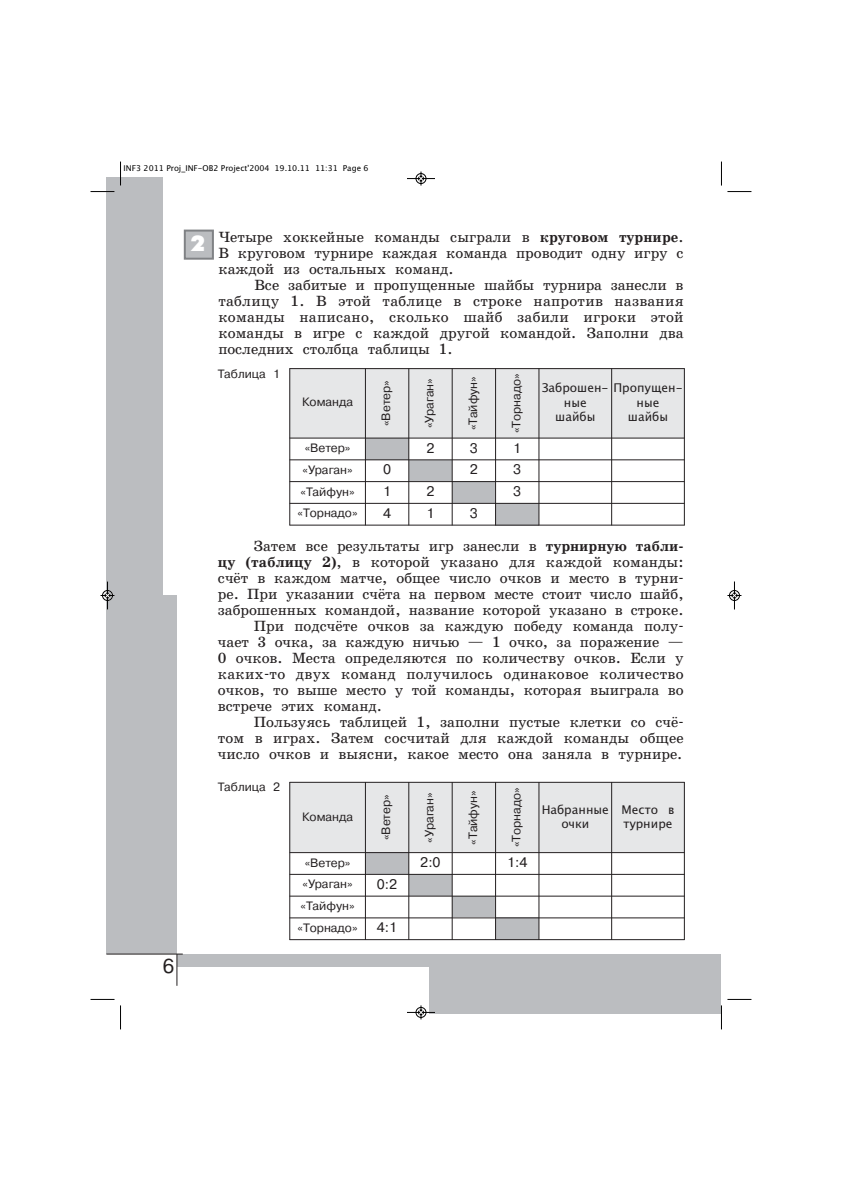
<style>
.page{position:relative;width:842px;height:1191px;background:#fff}
.page>*{position:absolute;margin:0;border:0;box-sizing:border-box;transform-origin:0 0}
.t1{font:22px "Futuris XC";color:#fff}
.t2{font:20px "Pragmatica Book AC";color:#231f20}
.t3{font:15px/16px "School Book AC";color:#231f20;text-align:justify}
.t4{font:13.9px "Pragmatica Book AC";color:#231f20}
.t5{font:12.1px/21.8px "Pragmatica Book AC";color:#231f20}
.t6{font:12px/14.4px "Lucida Grande";color:#231f20;text-align:center}
.t7{font:12px "Pragmatica Book AC";color:#231f20}
.t8{font:8px "Lucida Grande";color:#000}
.s1{font-weight:700}
</style>
<div class="page">
<div style="left:106px;top:595px;width:71px;height:380px;background:#bbbdc0"></div>
<div style="left:106px;top:177px;width:57px;height:418px;background:#bbbdc0"></div>
<div style="left:429px;top:954px;width:292px;height:60px;background:#bbbdc0"></div>
<div style="left:154px;top:954px;width:297px;height:12px;background:#bbbdc0"></div>
<div style="left:106px;top:954px;width:71px;height:60px;background:#fff"></div>
<hr style="left:106px;top:954px;width:77px;height:1px;background:#231f20">
<hr style="left:176px;top:954px;width:1px;height:32px;background:#231f20">
<div style="left:186px;top:232px;width:26px;height:26px;background:#bbbdc0"></div>
<div style="left:184px;top:230px;width:30px;height:30px;border:2px solid #808285"></div>
<div style="left:290px;top:368px;width:75px;height:70px;background:#e6e7e8"></div>
<div style="left:365px;top:368px;width:44px;height:70px;background:#e6e7e8"></div>
<div style="left:409px;top:368px;width:43px;height:70px;background:#e6e7e8"></div>
<div style="left:452px;top:368px;width:44px;height:70px;background:#e6e7e8"></div>
<div style="left:496px;top:368px;width:43px;height:70px;background:#e6e7e8"></div>
<div style="left:539px;top:368px;width:73px;height:70px;background:#e6e7e8"></div>
<div style="left:612px;top:368px;width:73px;height:70px;background:#e6e7e8"></div>
<div style="left:365px;top:438px;width:44px;height:22px;background:#bbbdc0"></div>
<div style="left:409px;top:460px;width:43px;height:22px;background:#bbbdc0"></div>
<div style="left:452px;top:482px;width:44px;height:21px;background:#bbbdc0"></div>
<div style="left:496px;top:503px;width:43px;height:22px;background:#bbbdc0"></div>
<hr style="left:290px;top:368px;width:1px;height:157px;background:#231f20">
<hr style="left:365px;top:368px;width:1px;height:157px;background:#231f20">
<hr style="left:409px;top:368px;width:1px;height:157px;background:#231f20">
<hr style="left:452px;top:368px;width:1px;height:157px;background:#231f20">
<hr style="left:495px;top:368px;width:1px;height:157px;background:#231f20">
<hr style="left:539px;top:368px;width:1px;height:157px;background:#231f20">
<hr style="left:611px;top:368px;width:1px;height:157px;background:#231f20">
<hr style="left:684px;top:368px;width:1px;height:157px;background:#231f20">
<hr style="left:290px;top:368px;width:395px;height:1px;background:#231f20">
<hr style="left:290px;top:438px;width:395px;height:1px;background:#231f20">
<hr style="left:290px;top:460px;width:395px;height:1px;background:#231f20">
<hr style="left:290px;top:481px;width:395px;height:1px;background:#231f20">
<hr style="left:290px;top:503px;width:395px;height:1px;background:#231f20">
<hr style="left:290px;top:525px;width:395px;height:1px;background:#231f20">
<div style="left:290px;top:782px;width:75px;height:71px;background:#e6e7e8"></div>
<div style="left:365px;top:782px;width:44px;height:71px;background:#e6e7e8"></div>
<div style="left:409px;top:782px;width:43px;height:71px;background:#e6e7e8"></div>
<div style="left:452px;top:782px;width:44px;height:71px;background:#e6e7e8"></div>
<div style="left:496px;top:782px;width:43px;height:71px;background:#e6e7e8"></div>
<div style="left:539px;top:782px;width:73px;height:71px;background:#e6e7e8"></div>
<div style="left:612px;top:782px;width:73px;height:71px;background:#e6e7e8"></div>
<div style="left:365px;top:853px;width:44px;height:21px;background:#bbbdc0"></div>
<div style="left:409px;top:874px;width:43px;height:22px;background:#bbbdc0"></div>
<div style="left:452px;top:896px;width:44px;height:22px;background:#bbbdc0"></div>
<div style="left:496px;top:918px;width:43px;height:22px;background:#bbbdc0"></div>
<hr style="left:290px;top:782px;width:1px;height:158px;background:#231f20">
<hr style="left:365px;top:782px;width:1px;height:158px;background:#231f20">
<hr style="left:409px;top:782px;width:1px;height:158px;background:#231f20">
<hr style="left:452px;top:782px;width:1px;height:158px;background:#231f20">
<hr style="left:495px;top:782px;width:1px;height:158px;background:#231f20">
<hr style="left:539px;top:782px;width:1px;height:158px;background:#231f20">
<hr style="left:611px;top:782px;width:1px;height:158px;background:#231f20">
<hr style="left:684px;top:782px;width:1px;height:158px;background:#231f20">
<hr style="left:290px;top:782px;width:395px;height:1px;background:#231f20">
<hr style="left:290px;top:852px;width:395px;height:1px;background:#231f20">
<hr style="left:290px;top:874px;width:395px;height:1px;background:#231f20">
<hr style="left:290px;top:896px;width:395px;height:1px;background:#231f20">
<hr style="left:290px;top:918px;width:395px;height:1px;background:#231f20">
<hr style="left:290px;top:939px;width:395px;height:1px;background:#231f20">
<svg style="left:91px;top:162px;width:30px;height:30px"></svg>
<svg style="left:721px;top:162px;width:30px;height:30px"></svg>
<svg style="left:91px;top:999px;width:30px;height:30px"></svg>
<svg style="left:721px;top:999px;width:30px;height:30px"></svg>
<svg style="left:407px;top:172px;width:28px;height:14px"></svg>
<svg style="left:407px;top:1005px;width:28px;height:14px"></svg>
<svg style="left:101px;top:582px;width:14px;height:28px"></svg>
<svg style="left:727px;top:582px;width:14px;height:28px"></svg>
<p class="t8" style="left:124px;top:163px;width:247px">INF3 2011 Proj_INF-OB2 Project'2004 19.10.11 11:31 Page 6</p>
<h2 class="t2" style="left:163px;top:959px;width:13px">6</h2>
<h1 class="t1" style="left:190px;top:236px;width:16px">2</h1>
<p class="t3" style="left:218px;top:230px;width:467px">Четыре хоккейные команды сыграли в <span class="s1">круговом турнире</span>.<br>В круговом тур ни ре каж дая коман да проводит од ну иг ру с каж дой из осталь ных ко манд.</p>
<p class="t3" style="left:218px;top:278px;width:467px;text-indent:36px">Все забитые и пропущенные шайбы турнира за нес ли в таб ли цу 1. В этой таблице в строке напротив названия команды написано, сколько шайб забили игроки этой команды в игре с каждой другой командой. Заполни два последних столбца таблицы 1.</p>
<p class="t7" style="left:218px;top:369px;width:64px">Таблица 1</p>
<p class="t5" style="left:302px;top:393px;width:53px">Команда</p>
<p class="t5" style="left:376px;top:426px;width:47px;rotate:-90deg">«Ветер»</p>
<p class="t5" style="left:420px;top:428px;width:52px;rotate:-90deg">«Ураган»</p>
<p class="t5" style="left:463px;top:430px;width:56px;rotate:-90deg">«Тайфун»</p>
<p class="t5" style="left:506px;top:433px;width:62px;rotate:-90deg">«Торнадо»</p>
<p class="t6" style="left:542px;top:381px;width:142px">Заброшен - Пропущен -</p>
<p class="t6" style="left:564px;top:395px;width:24px">ные</p>
<p class="t6" style="left:555px;top:410px;width:42px">шайбы</p>
<p class="t6" style="left:628px;top:395px;width:42px">ные шайбы</p>
<p class="t5" style="left:305px;top:438px;width:47px">«Ветер»</p>
<p class="t4" style="left:426px;top:443px;width:10px">2</p>
<p class="t4" style="left:470px;top:443px;width:10px">3</p>
<p class="t4" style="left:513px;top:443px;width:10px">1</p>
<p class="t5" style="left:302px;top:460px;width:52px">«Ураган»</p>
<p class="t4" style="left:383px;top:465px;width:10px">0</p>
<p class="t4" style="left:470px;top:465px;width:10px">2</p>
<p class="t4" style="left:513px;top:465px;width:10px">3</p>
<p class="t5" style="left:301px;top:482px;width:56px">«Тайфун»</p>
<p class="t4" style="left:383px;top:486px;width:10px">1</p>
<p class="t4" style="left:426px;top:486px;width:10px">2</p>
<p class="t4" style="left:513px;top:486px;width:10px">3</p>
<p class="t5" style="left:298px;top:503px;width:62px">«Торнадо»</p>
<p class="t4" style="left:383px;top:508px;width:10px">4</p>
<p class="t4" style="left:426px;top:508px;width:10px">1</p>
<p class="t4" style="left:470px;top:508px;width:10px">3</p>
<p class="t3" style="left:254px;top:539px;width:431px">Затем все результаты игр занесли в <span class="s1">турнирную табли-</span></p>
<p class="t3" style="left:218px;top:555px;width:467px"><span class="s1">цу (таблицу 2)</span>, в которой указано для каждой команды:</p>
<p class="t3" style="left:218px;top:571px;width:467px">счёт в каждом матче, общее число очков и место в турни-</p>
<p class="t3" style="left:218px;top:587px;width:467px">ре. При указании счёта на первом месте стоит число шайб,</p>
<p class="t3" style="left:218px;top:603px;width:467px">заброшенных командой, название которой указано в строке.</p>
<p class="t3" style="left:254px;top:619px;width:431px">При подсчёте очков за каждую победу команда полу-</p>
<p class="t3" style="left:218px;top:635px;width:467px">чает 3 очка, за каждую ничью — 1 очко, за поражение —</p>
<p class="t3" style="left:218px;top:651px;width:467px">0 очков. Места определяются по количеству очков. Ес ли у</p>
<p class="t3" style="left:218px;top:667px;width:467px">каких-то двух ко манд по лу чи лось оди на ко вое ко ли че ст во</p>
<p class="t3" style="left:218px;top:683px;width:467px">оч ков, то выше ме с то у той ко ман ды, ко то рая вы иг ра ла во</p>
<p class="t3" style="left:218px;top:699px;width:166px">встре че этих ко манд.</p>
<p class="t3" style="left:254px;top:715px;width:431px">Пользуясь таблицей 1, заполни пустые клетки со счё-</p>
<p class="t3" style="left:218px;top:731px;width:467px">том в играх. Затем сосчитай для каждой команды общее</p>
<p class="t3" style="left:218px;top:747px;width:466px">число очков и выясни, какое место она заняла в турнире.</p>
<p class="t7" style="left:218px;top:783px;width:64px">Таблица 2</p>
<p class="t5" style="left:302px;top:807px;width:53px">Команда</p>
<p class="t5" style="left:376px;top:840px;width:47px;rotate:-90deg">«Ветер»</p>
<p class="t5" style="left:420px;top:843px;width:52px;rotate:-90deg">«Ураган»</p>
<p class="t5" style="left:463px;top:845px;width:56px;rotate:-90deg">«Тайфун»</p>
<p class="t5" style="left:506px;top:847px;width:62px;rotate:-90deg">«Торнадо»</p>
<p class="t5" style="left:305px;top:853px;width:47px">«Ветер»</p>
<p class="t4" style="left:420px;top:857px;width:22px">2:0</p>
<p class="t4" style="left:507px;top:857px;width:22px">1:4</p>
<p class="t5" style="left:302px;top:874px;width:52px">«Ураган»</p>
<p class="t4" style="left:377px;top:879px;width:22px">0:2</p>
<p class="t5" style="left:298px;top:896px;width:62px">«Тайфун» «Торнадо»</p>
<p class="t4" style="left:377px;top:923px;width:22px">4:1</p>
<p class="t6" style="left:542px;top:802px;width:69px">Набранные очки</p>
<p class="t6" style="left:622px;top:802px;width:54px;text-align:left">Место в турнире</p>
</div>
